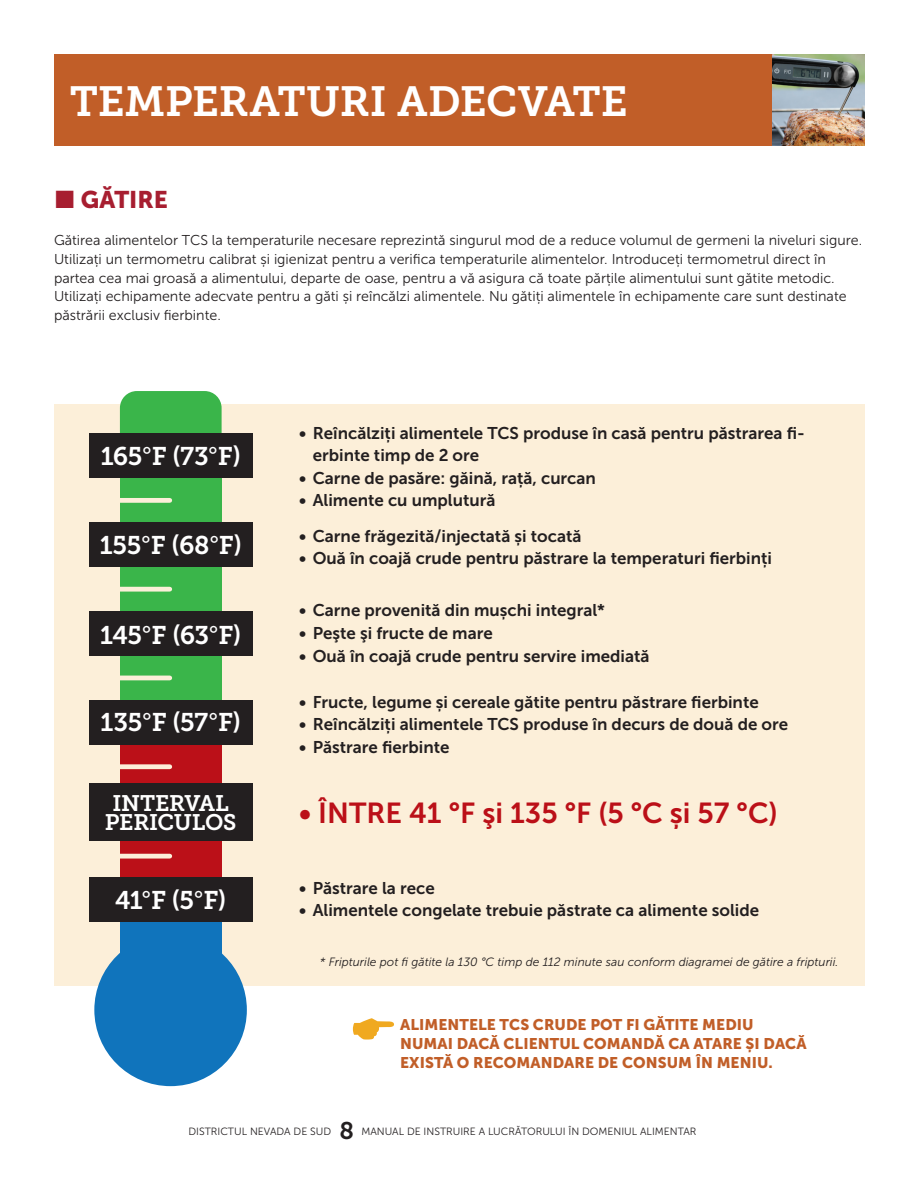
<style>
.page{position:relative;width:918px;height:1188px;background:#fff}
.page>*{position:absolute;margin:0;border:0;box-sizing:border-box;transform-origin:0 0}
.t1{font:42px "Museo Slab 700";letter-spacing:-.005em;color:#fff}
.t2{font:28.8px "Museo Sans 700";color:#bb1018}
.t3{font:25.5px "Museo Slab 700";letter-spacing:-.02em;color:#fff}
.t4{font:24px "Museo Sans 900";color:#a71e30}
.t5{font:22.35px/19.5px "Museo Slab 700";letter-spacing:-.015em;color:#fff;text-align:center}
.t6{font:16.95px/22.6px "Museo Sans 700";color:#231f20}
.t7{font:15.3px/18.8px "Museo Sans 900";letter-spacing:.005em;color:#c15e28}
.t8{font:14.25px/18.8px "Museo Sans 300";color:#231f20}
.t9{font:italic 12px "Museo Sans 300";color:#231f20}
.t10{font:10.5px "Museo Sans 300";color:#231f20}
.s1{font-family:"Museo Sans 300"}
.s2{font-family:"Museo Slab 700";font-size:24px}
</style>
<div class="page">
<div style="left:54px;top:405px;width:810px;height:581px;background:#fcefd9"></div>
<div style="left:54px;top:54px;width:810px;height:92px;background:#c15e28"></div>
<img style="left:772px;top:54px;width:92px;height:92px">
<div style="left:94px;top:934px;width:153px;height:152px;background:#1074bc;border-radius:50%"></div>
<div style="left:120px;top:391px;width:102px;height:43px;background:#3ab54a"></div>
<div style="left:120px;top:811px;width:102px;height:45px;background:#bb1018"></div>
<div style="left:120px;top:456px;width:102px;height:44px;background:#3ab54a"></div>
<div style="left:120px;top:500px;width:102px;height:45px;background:#3ab54a"></div>
<div style="left:120px;top:545px;width:102px;height:44px;background:#3ab54a"></div>
<div style="left:120px;top:913px;width:102px;height:44px;background:#1074bc"></div>
<div style="left:120px;top:589px;width:102px;height:45px;background:#3ab54a"></div>
<div style="left:120px;top:634px;width:102px;height:44px;background:#3ab54a"></div>
<div style="left:120px;top:678px;width:102px;height:44px;background:#3ab54a"></div>
<div style="left:120px;top:722px;width:102px;height:45px;background:#bb1018"></div>
<div style="left:112px;top:498px;width:58px;height:5px;background:#fcefd9"></div>
<div style="left:112px;top:587px;width:58px;height:5px;background:#fcefd9"></div>
<hr style="left:112px;top:676px;width:58px;height:4px;background:#fcefd9">
<div style="left:120px;top:767px;width:102px;height:44px;background:#bb1018"></div>
<div style="left:120px;top:856px;width:102px;height:44px;background:#bb1018"></div>
<div style="left:112px;top:764px;width:58px;height:5px;background:#fcefd9"></div>
<div style="left:112px;top:854px;width:58px;height:5px;background:#fcefd9"></div>
<div style="left:89px;top:434px;width:164px;height:44px;background:#231f20"></div>
<div style="left:89px;top:523px;width:164px;height:44px;background:#231f20"></div>
<div style="left:89px;top:611px;width:164px;height:45px;background:#231f20"></div>
<div style="left:89px;top:700px;width:164px;height:45px;background:#231f20"></div>
<div style="left:89px;top:783px;width:164px;height:58px;background:#231f20"></div>
<div style="left:89px;top:878px;width:164px;height:44px;background:#231f20"></div>
<svg style="left:353px;top:1018px;width:41px;height:22px"></svg>
<p class="t1" style="left:70px;top:77px;width:559px">TEMPERATURI ADECVATE</p>
<p class="t4" style="left:81px;top:185px;width:88px">GĂTIRE</p>
<p class="t8" style="left:54px;top:231px;width:810px">Gătirea alimentelor TCS la temperaturile necesare reprezintă singurul mod de a reduce volumul de germeni la niveluri sigure.<br>Utilizați un termometru calibrat și igienizat pentru a verifica temperaturile alimentelor. Introduceți termometrul direct în partea cea mai groasă a alimentului, departe de oase, pentru a vă asigura că toate părțile alimentului sunt gătite metodic.<br>Utilizați echipamente adecvate pentru a găti și reîncălzi alimentele. Nu gătiți alimentele în echipamente care sunt destinate păstrării exclusiv fierbinte.</p>
<p class="t3" style="left:101px;top:441px;width:142px">165<span class="s1">°</span>F (73<span class="s1">°</span>F)</p>
<p class="t3" style="left:100px;top:530px;width:144px">155<span class="s1">°</span>F (68<span class="s1">°</span>F)</p>
<p class="t3" style="left:100px;top:621px;width:142px">145<span class="s1">°</span>F (63<span class="s1">°</span>F)</p>
<p class="t3" style="left:101px;top:708px;width:142px">135<span class="s1">°</span>F (57<span class="s1">°</span>F)</p>
<p class="t5" style="left:105px;top:793px;width:133px">INTERVAL<br>PERICULOS</p>
<p class="t3" style="left:115px;top:885px;width:112px">41<span class="s1">°</span>F (5<span class="s1">°</span>F)</p>
<p class="t6" style="left:313px;top:421px;width:494px;text-indent:-14px">• Reîncălziți alimentele TCS produse în casă pentru păstrarea fi&shy;erbinte timp de 2 ore</p>
<p class="t6" style="left:299px;top:467px;width:298px">• Carne de pasăre: găină, rață, curcan</p>
<p class="t6" style="left:299px;top:489px;width:198px">• Alimente cu umplutură</p>
<p class="t6" style="left:299px;top:525px;width:284px">• Carne frăgezită/injectată și tocată</p>
<p class="t6" style="left:299px;top:547px;width:474px">• Ouă în coajă crude pentru păstrare la temperaturi fierbinți</p>
<p class="t6" style="left:299px;top:599px;width:307px">• Carne provenită din mușchi integral*</p>
<p class="t6" style="left:299px;top:622px;width:195px">• Peşte şi fructe de mare</p>
<p class="t6" style="left:299px;top:644px;width:352px">• Ouă în coajă crude pentru servire imediată</p>
<p class="t6" style="left:299px;top:691px;width:461px">• Fructe, legume și cereale gătite pentru păstrare fierbinte</p>
<p class="t6" style="left:299px;top:713px;width:490px">• Reîncălziți alimentele TCS produse în decurs de două de ore</p>
<p class="t6" style="left:299px;top:736px;width:152px">• Păstrare fierbinte</p>
<p class="t2" style="left:299px;top:797px;width:480px">• ÎNTRE 41 °F şi 135 °F (5 °C și 57 °C)</p>
<p class="t6" style="left:299px;top:876px;width:137px">• Păstrare la rece</p>
<p class="t6" style="left:299px;top:899px;width:461px">• Alimentele congelate trebuie păstrate ca alimente solide</p>
<p class="t9" style="left:320px;top:956px;width:520px">* Fripturile pot fi gătite la 130 °C timp de 112 minute sau conform diagramei de gătire a fripturii.</p>
<p class="t7" style="left:400px;top:1015px;width:408px">ALIMENTELE TCS CRUDE POT FI GĂTITE MEDIU<br>NUMAI DACĂ CLIENTUL COMANDĂ CA ATARE ȘI DACĂ<br>EXISTĂ O RECOMANDARE DE CONSUM ÎN MENIU.</p>
<p class="t10" style="left:188px;top:1125px;width:144px">DISTRICTUL NEVADA DE SUD</p>
<p class="t10" style="left:340px;top:1125px;width:358px"><span class="s2">8</span> MANUAL DE INSTRUIRE A LUCRĂTORULUI ÎN DOMENIUL ALIMENTAR</p>
</div>
